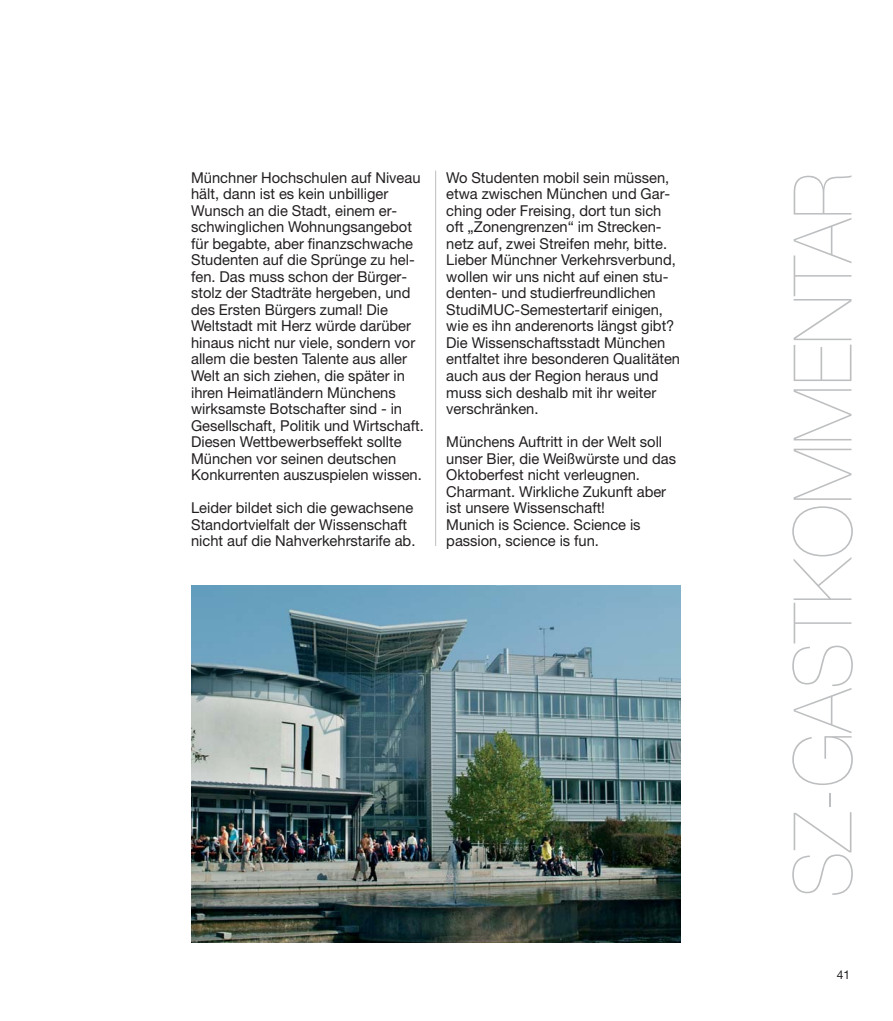
<style>
.page{position:relative;width:893px;height:1021px;background:#fff}
.page>*{position:absolute;margin:0;border:0;box-sizing:border-box;transform-origin:0 0}
.t1{font:200 81px "Helvetica Neue";color:#bcbec0;scale:.94 1}
.t2{font:15px/16.5px "Helvetica Neue LT";color:#231f20}
.t3{font:12px "Helvetica Neue";color:#231f20}
</style>
<div class="page">
<hr style="left:435px;top:171px;width:1px;height:375px;background:#bcbec0">
<img style="left:191px;top:585px;width:489px;height:357px">
<p class="t2" style="left:191px;top:170px;width:234px">Münchner Hochschulen auf Niveau hält, dann ist es kein unbilliger Wunsch an die Stadt, einem er&shy;schwinglichen Wohnungsangebot für begabte, aber finanzschwache Studenten auf die Sprünge zu hel&shy;fen. Das muss schon der Bürger&shy;stolz der Stadträte hergeben, und des Ersten Bürgers zumal! Die Weltstadt mit Herz würde darüber hinaus nicht nur viele, sondern vor allem die besten Talente aus aller Welt an sich ziehen, die später in ihren Heimatländern Münchens wirksamste Botschafter sind - in Gesellschaft, Politik und Wirtschaft.<br>Diesen Wettbewerbseffekt sollte München vor seinen deutschen Konkurrenten auszuspielen wissen.</p>
<p class="t2" style="left:191px;top:500px;width:226px">Leider bildet sich die gewachsene<br>Standortvielfalt der Wissenschaft nicht auf die Nahverkehrstarife ab.</p>
<p class="t2" style="left:446px;top:170px;width:235px">Wo Studenten mobil sein müssen, etwa zwischen München und Gar&shy;ching oder Freising, dort tun sich oft „Zonengrenzen“ im Strecken&shy;netz auf, zwei Streifen mehr, bitte.<br>Lieber Münchner Verkehrsverbund, wollen wir uns nicht auf einen stu&shy;denten- und studierfreundlichen<br>StudiMUC-Semestertarif einigen, wie es ihn anderenorts längst gibt?<br>Die Wissenschaftsstadt München entfaltet ihre besonderen Qualitäten auch aus der Region heraus und muss sich deshalb mit ihr weiter verschränken.</p>
<p class="t2" style="left:446px;top:434px;width:231px">Münchens Auftritt in der Welt soll unser Bier, die Weißwürste und das<br>Oktoberfest nicht verleugnen.<br>Charmant. Wirkliche Zukunft aber ist unsere Wissenschaft!<br>Munich is Science. Science is passion, science is fun.</p>
<h1 class="t1" style="left:794px;top:897px;width:773px;rotate:-90deg">SZ-GASTKOMMENTAR</h1>
<p class="t3" style="left:837px;top:970px;width:15px">41</p>
</div>
